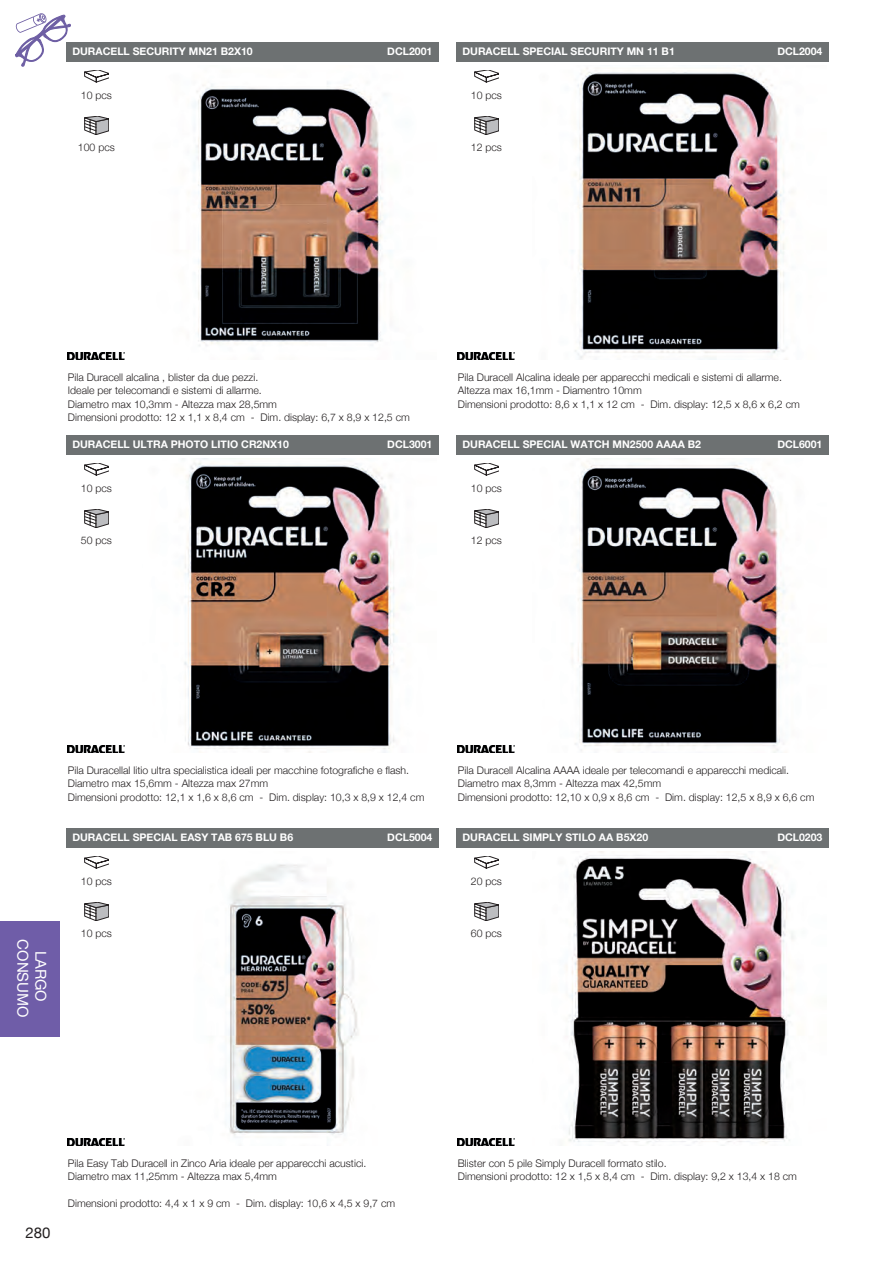
<style>
.page{position:relative;width:893px;height:1263px;background:#fff}
.page>*{position:absolute;margin:0;border:0;box-sizing:border-box;transform-origin:0 0}
.t1{font:15px/18px "Helvetica Neue";color:#fff;text-align:center}
.t2{font:15px "Helvetica Neue";color:#231f20}
.t3{font:300 10.5px/13.5px "Helvetica Neue";color:#231f20}
.t4{font:700 10.5px "Helvetica Neue";color:#fff}
</style>
<div class="page">
<svg style="left:15px;top:13px;width:57px;height:54px"></svg>
<img style="left:193px;top:82px;width:198px;height:264px">
<div style="left:66px;top:42px;width:372px;height:19px;background:#6d7172"></div>
<svg style="left:84px;top:117px;width:24px;height:18px"></svg>
<svg style="left:84px;top:70px;width:24px;height:12px"></svg>
<img style="left:68px;top:352px;width:57px;height:8px">
<img style="left:572px;top:68px;width:221px;height:292px">
<div style="left:456px;top:42px;width:372px;height:19px;background:#6d7172"></div>
<svg style="left:474px;top:117px;width:24px;height:18px"></svg>
<svg style="left:474px;top:70px;width:24px;height:12px"></svg>
<img style="left:458px;top:352px;width:57px;height:8px">
<img style="left:184px;top:459px;width:211px;height:294px">
<div style="left:66px;top:435px;width:372px;height:19px;background:#6d7172"></div>
<svg style="left:84px;top:510px;width:24px;height:18px"></svg>
<svg style="left:84px;top:463px;width:24px;height:12px"></svg>
<img style="left:68px;top:745px;width:57px;height:8px">
<img style="left:572px;top:459px;width:214px;height:294px">
<div style="left:456px;top:435px;width:372px;height:19px;background:#6d7172"></div>
<svg style="left:474px;top:510px;width:24px;height:18px"></svg>
<svg style="left:474px;top:463px;width:24px;height:12px"></svg>
<img style="left:458px;top:745px;width:57px;height:8px">
<img style="left:225px;top:864px;width:133px;height:272px">
<div style="left:66px;top:828px;width:372px;height:19px;background:#6d7172"></div>
<svg style="left:84px;top:903px;width:24px;height:18px"></svg>
<svg style="left:84px;top:856px;width:24px;height:12px"></svg>
<img style="left:68px;top:1138px;width:57px;height:8px">
<img style="left:566px;top:852px;width:228px;height:294px">
<div style="left:456px;top:828px;width:372px;height:19px;background:#6d7172"></div>
<svg style="left:474px;top:903px;width:24px;height:18px"></svg>
<svg style="left:474px;top:856px;width:24px;height:12px"></svg>
<img style="left:458px;top:1138px;width:57px;height:8px">
<div style="left:0;top:921px;width:60px;height:116px;background:#6f5da8"></div>
<p class="t4" style="left:72px;top:43px;width:182px">DURACELL SECURITY MN21 B2X10</p>
<p class="t4" style="left:387px;top:43px;width:47px">DCL2001</p>
<p class="t4" style="left:462px;top:43px;width:214px">DURACELL SPECIAL SECURITY MN 11 B1</p>
<p class="t4" style="left:777px;top:43px;width:47px">DCL2004</p>
<p class="t3" style="left:81px;top:88px;width:33px">10 pcs</p>
<p class="t3" style="left:471px;top:88px;width:33px">10 pcs</p>
<p class="t3" style="left:78px;top:140px;width:38px">100 pcs</p>
<p class="t3" style="left:471px;top:140px;width:33px">12 pcs</p>
<p class="t3" style="left:68px;top:370px;width:343px">Pila Duracell alcalina , blister da due pezzi.<br>Ideale per telecomandi e sistemi di allarme.<br>Diametro max 10,3mm - Altezza max 28,5mm<br>Dimensioni prodotto: 12 x 1,1 x 8,4 cm - Dim. display: 6,7 x 8,9 x 12,5 cm</p>
<p class="t3" style="left:458px;top:370px;width:343px">Pila Duracell Alcalina ideale per apparecchi medicali e sistemi di allarme.<br>Altezza max 16,1mm - Diamentro 10mm<br>Dimensioni prodotto: 8,6 x 1,1 x 12 cm - Dim. display: 12,5 x 8,6 x 6,2 cm</p>
<p class="t4" style="left:72px;top:436px;width:218px">DURACELL ULTRA PHOTO LITIO CR2NX10</p>
<p class="t4" style="left:387px;top:436px;width:47px">DCL3001</p>
<p class="t4" style="left:462px;top:436px;width:240px">DURACELL SPECIAL WATCH MN2500 AAAA B2</p>
<p class="t4" style="left:777px;top:436px;width:47px">DCL6001</p>
<p class="t3" style="left:81px;top:481px;width:33px">10 pcs</p>
<p class="t3" style="left:471px;top:481px;width:33px">10 pcs</p>
<p class="t3" style="left:81px;top:533px;width:33px">50 pcs</p>
<p class="t3" style="left:471px;top:533px;width:33px">12 pcs</p>
<h1 class="t1" style="left:49px;top:939px;width:80px;rotate:90deg">LARGO<br>CONSUMO</h1>
<p class="t3" style="left:68px;top:763px;width:358px">Pila Duracellal litio ultra specialistica ideali per macchine fotografiche e flash.<br>Diametro max 15,6mm - Altezza max 27mm<br>Dimensioni prodotto: 12,1 x 1,6 x 8,6 cm - Dim. display: 10,3 x 8,9 x 12,4 cm</p>
<p class="t4" style="left:72px;top:829px;width:222px">DURACELL SPECIAL EASY TAB 675 BLU B6</p>
<p class="t3" style="left:81px;top:874px;width:33px">10 pcs</p>
<p class="t3" style="left:81px;top:926px;width:33px">10 pcs</p>
<p class="t4" style="left:387px;top:829px;width:47px">DCL5004</p>
<p class="t3" style="left:458px;top:763px;width:358px">Pila Duracell Alcalina AAAA ideale per telecomandi e apparecchi medicali.<br>Diametro max 8,3mm - Altezza max 42,5mm<br>Dimensioni prodotto: 12,10 x 0,9 x 8,6 cm - Dim. display: 12,5 x 8,9 x 6,6 cm</p>
<p class="t4" style="left:462px;top:829px;width:187px">DURACELL SIMPLY STILO AA B5X20</p>
<p class="t3" style="left:471px;top:874px;width:33px">20 pcs</p>
<p class="t3" style="left:471px;top:926px;width:33px">60 pcs</p>
<p class="t4" style="left:777px;top:829px;width:47px">DCL0203</p>
<h1 class="t2" style="left:26px;top:1222px;width:27px">280</h1>
<p class="t3" style="left:68px;top:1156px;width:300px">Pila Easy Tab Duracell in Zinco Aria ideale per apparecchi acustici.<br>Diametro max 11,25mm - Altezza max 5,4mm</p>
<p class="t3" style="left:68px;top:1196px;width:329px">Dimensioni prodotto: 4,4 x 1 x 9 cm - Dim. display: 10,6 x 4,5 x 9,7 cm</p>
<p class="t3" style="left:458px;top:1156px;width:341px">Blister con 5 pile Simply Duracell formato stilo.<br>Dimensioni prodotto: 12 x 1,5 x 8,4 cm - Dim. display: 9,2 x 13,4 x 18 cm</p>
</div>
